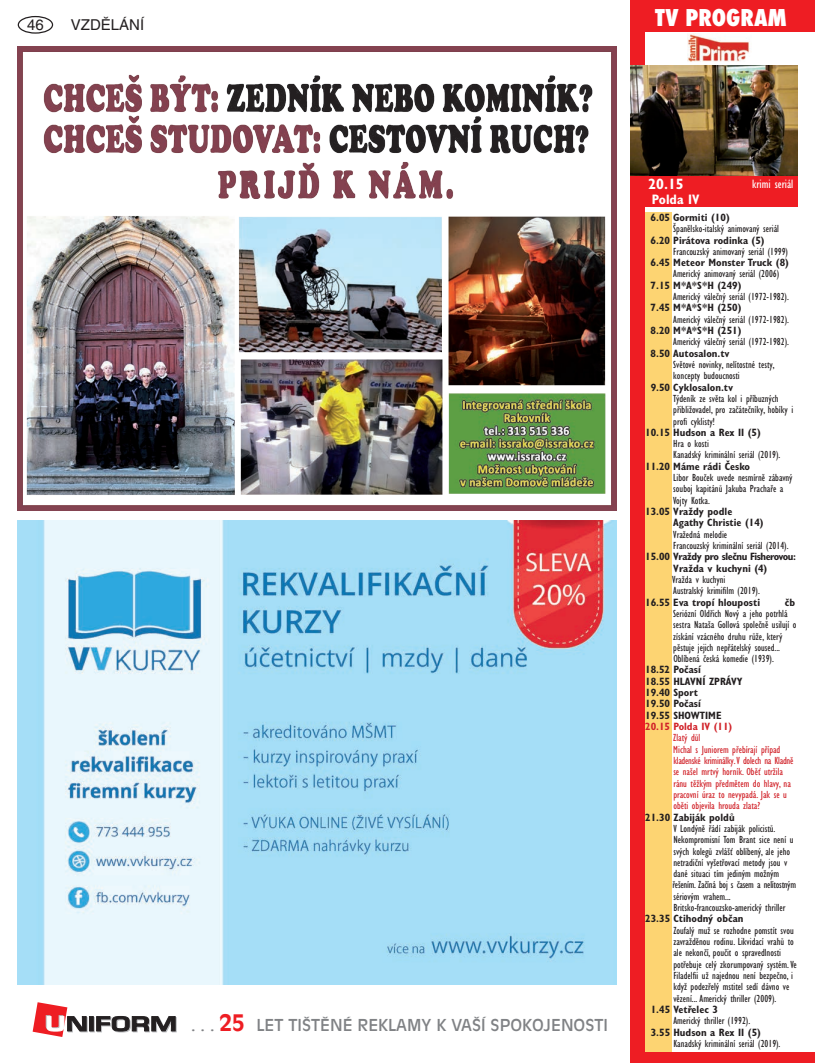
<style>
.page{position:relative;width:815px;height:1063px;background:#fff}
.page>*{position:absolute;margin:0;border:0;box-sizing:border-box;transform-origin:0 0}
.t1{font:800 condensed 22.5px "Futura";color:#fff}
.t2{font:16.25px "Antique Olive CE";color:#808285}
.t3{font:15px "Helvetica CE";color:#231f20}
.t4{font:700 condensed 15px "Gill Sans CE";color:#fff}
.t5{font:700 condensed 13.75px "Gill Sans CE";color:#fff}
.t6{font:condensed 12.5px "Gill Sans CE";color:#fff}
.t7{font:condensed 10.62px/11.4px "Gill Sans CE";color:#231f20}
.t8{font:700 condensed 10.62px/11.4px "Gill Sans CE";color:#231f20}
.t9{font:condensed 10.62px/11.4px "Gill Sans CE";color:#d1232a}
.t10{font:700 condensed 10.62px/11.4px "Gill Sans CE";letter-spacing:-.04em;color:#231f20;text-align:center}
.t11{font:700 condensed 10.62px "Gill Sans CE";color:#d1232a}
.s1{font-weight:700;font-size:22.5px;color:#ee1d23}
</style>
<div class="page">
<div style="left:18px;top:16px;width:35px;height:18px;border:1px solid #231f20;border-radius:50%"></div>
<svg style="left:90px;top:1017px;width:5px;height:15px"></svg>
<svg style="left:89px;top:1016px;width:5px;height:15px"></svg>
<svg style="left:96px;top:1016px;width:81px;height:16px"></svg>
<svg style="left:33px;top:1002px;width:55px;height:35px"></svg>
<img style="left:18px;top:521px;width:599px;height:464px">
<img style="left:18px;top:46px;width:599px;height:464px">
<div style="left:631px;top:0;width:184px;height:32px;background:#ee1d23"></div>
<div style="left:631px;top:175px;width:166px;height:32px;background:#ee1d23"></div>
<img style="left:687px;top:33px;width:63px;height:29px">
<div style="left:631px;top:0;width:14px;height:1063px;background:#ee1d23"></div>
<div style="left:631px;top:1052px;width:184px;height:11px;background:#ee1d23"></div>
<div style="left:645px;top:213px;width:26px;height:839px;background:#fdd472"></div>
<img style="left:631px;top:66px;width:166px;height:109px">
<h3 class="t3" style="left:27px;top:16px;width:18px">46</h3>
<h3 class="t3" style="left:71px;top:16px;width:75px">VZDĚLÁNÍ</h3>
<h1 class="t1" style="left:655px;top:2px;width:133px">TV PROGRAM</h1>
<h2 class="t2" style="left:191px;top:1016px;width:418px">. . . <span class="s1">25</span> LET TIŠTĚNÉ REKLAMY K VAŠÍ SPOKOJENOSTI</h2>
<h3 class="t4" style="left:648px;top:175px;width:37px">20.15</h3>
<p class="t5" style="left:652px;top:191px;width:49px">Polda IV</p>
<p class="t6" style="left:752px;top:176px;width:43px">krimi seriál</p>
<p class="t8" style="left:651px;top:212px;width:81px">6.05 Gormiti (10)</p>
<p class="t7" style="left:673px;top:223px;width:107px">Španělsko-italský animovaný seriál</p>
<p class="t8" style="left:651px;top:234px;width:116px">6.20 Pirátova rodinka (5)</p>
<p class="t7" style="left:673px;top:246px;width:116px">Francouzský animovaný seriál (1999)</p>
<p class="t8" style="left:651px;top:257px;width:140px">6.45 Meteor Monster Truck (8)</p>
<p class="t7" style="left:673px;top:268px;width:107px">Americký animovaný seriál (2006)</p>
<p class="t8" style="left:651px;top:280px;width:92px">7.15 M*A*S*H (249)</p>
<p class="t7" style="left:673px;top:291px;width:117px">Americký válečný seriál (1972-1982).</p>
<p class="t8" style="left:651px;top:302px;width:92px">7.45 M*A*S*H (250)</p>
<p class="t7" style="left:673px;top:313px;width:117px">Americký válečný seriál (1972-1982).</p>
<p class="t8" style="left:651px;top:325px;width:92px">8.20 M*A*S*H (251)</p>
<p class="t7" style="left:673px;top:336px;width:117px">Americký válečný seriál (1972-1982).</p>
<p class="t8" style="left:651px;top:347px;width:81px">8.50 Autosalon.tv</p>
<p class="t7" style="left:673px;top:359px;width:103px">Světové novinky, nelítostné testy, koncepty budoucnosti</p>
<p class="t8" style="left:651px;top:381px;width:84px">9.50 Cyklosalon.tv</p>
<p class="t7" style="left:673px;top:393px;width:121px">Týdeník ze světa kol i příbuzných přibližovadel, pro začátečníky, hobíky i profi cyklisty!</p>
<p class="t8" style="left:645px;top:427px;width:117px">10.15 Hudson a Rex II (5)</p>
<p class="t7" style="left:673px;top:438px;width:109px">Hra o kosti<br>Kanadský kriminální seriál (2019).</p>
<p class="t8" style="left:645px;top:461px;width:107px">11.20 Máme rádi Česko</p>
<p class="t7" style="left:673px;top:472px;width:121px">Libor Bouček uvede nesmírně zábavný souboj kapitánů Jakuba Prachaře a<br>Vojty Kotka.</p>
<p class="t8" style="left:673px;top:506px;width:92px;text-indent:-28px">13.05 Vraždy podle<br>Agathy Christie (14)</p>
<p class="t7" style="left:673px;top:528px;width:117px">Vražedná melodie<br>Francouzský kriminální seriál (2014).</p>
<p class="t10" style="left:645px;top:551px;width:152px">15.00 Vraždy pro slečnu Fisherovou:<br>Vražda v kuchyni (4)</p>
<p class="t7" style="left:672px;top:574px;width:89px">Vražda v kuchyni<br>Australský krimifilm (2019).</p>
<p class="t8" style="left:645px;top:596px;width:116px">16.55 Eva tropí hlouposti</p>
<p class="t8" style="left:785px;top:596px;width:12px">čb</p>
<p class="t7" style="left:673px;top:608px;width:125px">Seriózní Oldřich Nový a jeho potrhlá sestra Nataša Gollová společně usilují o získání vzácného druhu růže, který pěstuje jejich nepřátelský soused...<br>Oblíbená česká komedie (1939).</p>
<p class="t8" style="left:645px;top:664px;width:99px">18.52 Počasí<br>18.55 HLAVNÍ ZPRÁVY<br>19.40 Sport<br>19.50 Počasí<br>19.55 SHOWTIME</p>
<p class="t11" style="left:645px;top:720px;width:89px">20.15 Polda IV (11)</p>
<p class="t9" style="left:673px;top:732px;width:122px">Zlatý důl<br>Michal s Juniorem přebírají případ kladenské kriminálky.V dolech na Kladně se našel mrtvý horník. Oběť utržila ránu těžkým předmětem do hlavy, na pracovní úraz to nevypadá. Jak se u oběti objevila hrouda zlata?</p>
<p class="t8" style="left:645px;top:811px;width:91px">21.30 Zabiják poldů</p>
<p class="t7" style="left:672px;top:823px;width:125px">V Londýně řádí zabiják policistů.<br>Nekompromisní Tom Brant sice není u svých kolegů zvlášť oblíbený, ale jeho netradiční vyšetřovací metody jsou v dané situaci tím jediným možným řešením. Začíná boj s časem a nelítostným sériovým vrahem...<br>Britsko-francouzsko-americký thriller</p>
<p class="t8" style="left:645px;top:913px;width:100px">23.35 Ctihodný občan</p>
<p class="t7" style="left:673px;top:925px;width:125px">Zoufalý muž se rozhodne pomstít svou zavražděnou rodinu. Likvidací vrahů to ale nekončí, poučit o spravedlnosti potřebuje celý zkorumpovaný systém.Ve Filadelfii už najednou není bezpečno, i když podezřelý mstitel sedí dávno ve vězení... Americký thriller (2009).</p>
<p class="t8" style="left:651px;top:1004px;width:69px">1.45 Vetřelec 3</p>
<p class="t7" style="left:673px;top:1015px;width:78px">Americký thriller (1992).</p>
<p class="t8" style="left:651px;top:1026px;width:112px">3.55 Hudson a Rex II (5)</p>
<p class="t7" style="left:673px;top:1038px;width:109px">Kanadský kriminální seriál (2019).</p>
</div>
